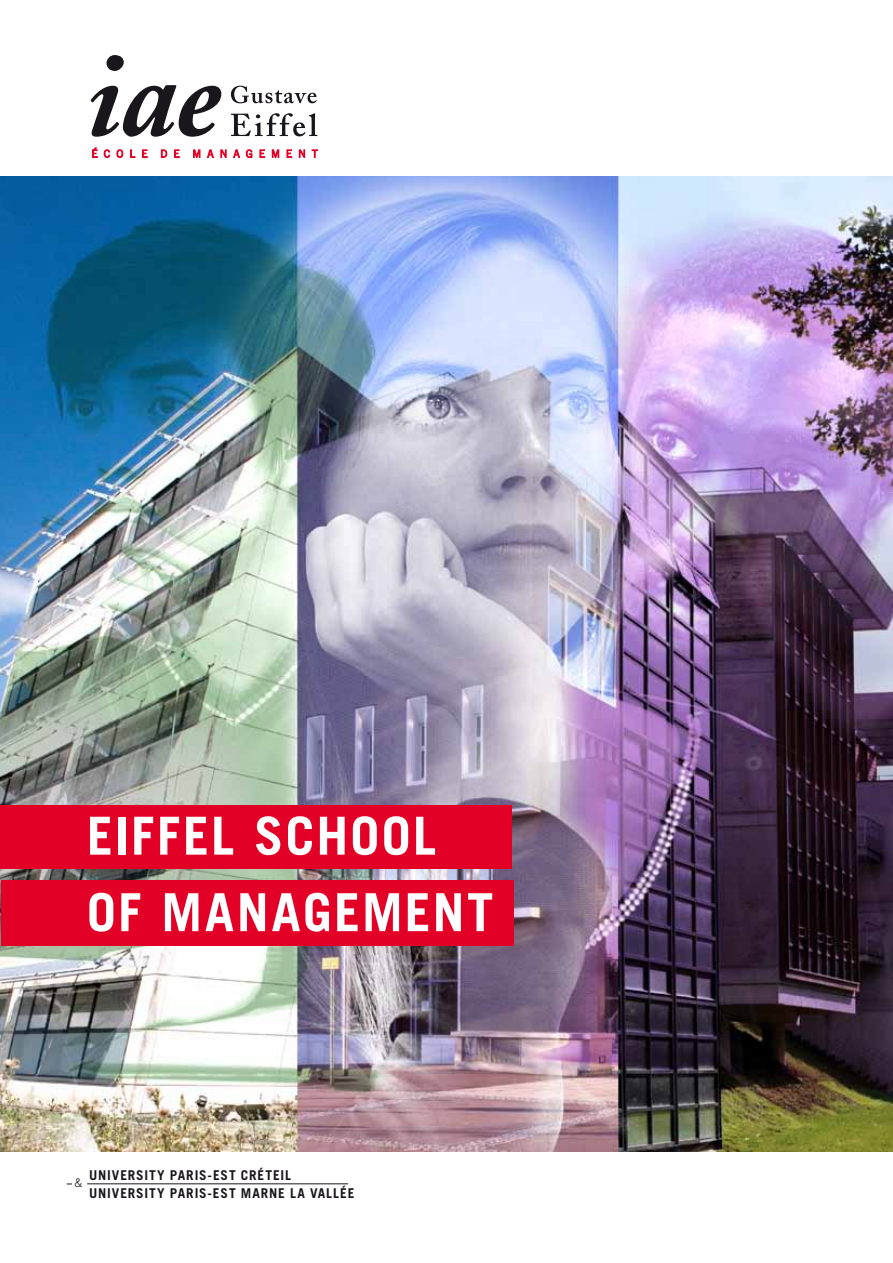
<style>
.page{position:relative;width:893px;height:1263px;background:#fff}
.page>*{position:absolute;margin:0;border:0;box-sizing:border-box;transform-origin:0 0}
.t1{font:700 52.5px/76.5px "Trade Gothic";letter-spacing:.04em;color:#fff}
.t2{font:700 13.5px "Trade Gothic";letter-spacing:.05em;color:#1a171c}
.t3{font:300 12px "Trade Gothic";color:#1a171c}
</style>
<div class="page">
<img style="left:0;top:176px;width:893px;height:976px">
<svg style="left:231px;top:113px;width:86px;height:23px"></svg>
<svg style="left:231px;top:86px;width:86px;height:17px"></svg>
<svg style="left:90px;top:55px;width:131px;height:82px"></svg>
<svg style="left:92px;top:147px;width:226px;height:11px"></svg>
<hr style="left:87px;top:1183px;width:261px;height:1px;background:#1a171c">
<div style="left:0;top:805px;width:511px;height:63px;background:#e20026"></div>
<div style="left:1px;top:880px;width:512px;height:65px;background:#e20026"></div>
<h1 class="t1" style="left:87px;top:797px;width:408px">EIFFEL SCHOOL<br>OF MANAGEMENT</h1>
<p class="t2" style="left:89px;top:1167px;width:17px">UNIVERSIT</p>
<p class="t2" style="left:157px;top:1167px;width:29px">Y PARIS</p>
<p class="t2" style="left:208px;top:1167px;width:50px">-EST CRÉTEIL</p>
<p class="t2" style="left:89px;top:1185px;width:17px">UNIVERSIT</p>
<p class="t2" style="left:157px;top:1185px;width:29px">Y PARIS</p>
<p class="t2" style="left:208px;top:1185px;width:54px">-EST MARNE</p>
<p class="t2" style="left:290px;top:1185px;width:36px">LA VALLÉE</p>
<p class="t3" style="left:75px;top:1175px;width:10px">&amp;</p>
</div>
